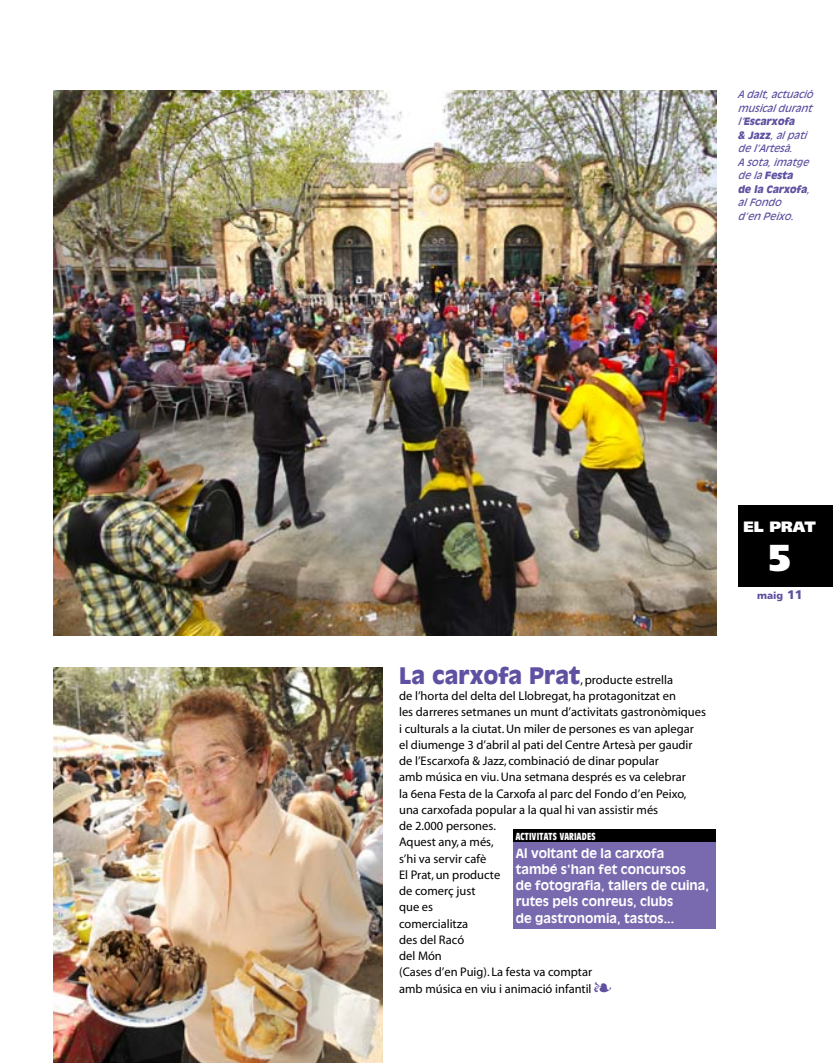
<style>
.page{position:relative;width:833px;height:1063px;background:#fff}
.page>*{position:absolute;margin:0;border:0;box-sizing:border-box;transform-origin:0 0}
.t1{font:900 37.5px "Frutiger";color:#fff}
.t2{font:900 15px "Frutiger";color:#fff}
.t3{font:12.5px/16.2px "Myriad";color:#000}
.t4{font:700 12.5px/16.2px "Antique Olive";color:#fff}
.t5{font:italic 10px/13.5px "Antique Olive";color:#6050a1}
.t6{font:700 condensed 10px "Antique Olive";letter-spacing:.025em;color:#fff}
.t7{font:900 10px "Frutiger";color:#6050a1}
.s1{font-weight:900}
.s2{font-family:"Antique Olive";font-weight:900;font-size:22.5px;color:#6050a1}
.s3{color:#6050a1}
.s4{font-size:12.5px}
</style>
<div class="page">
<div style="left:738px;top:505px;width:95px;height:81px;background:#000"></div>
<img style="left:53px;top:667px;width:330px;height:396px">
<img style="left:53px;top:90px;width:663px;height:545px">
<div style="left:513px;top:842px;width:203px;height:86px;background:#796ab0"></div>
<div style="left:513px;top:829px;width:203px;height:13px;background:#000"></div>
<p class="t5" style="left:738px;top:88px;width:78px">A dalt,actuació musical durant l ’<span class="s1">Escarxofa<br>&amp; Jazz</span>, al pati de l’Artesà.<br>A sota, imatge de la <span class="s1">Festa<br>de la Carxofa</span>, al Fondo<br>d ’en Peixo.</p>
<p class="t3" style="left:399px;top:672px;width:308px"><span class="s2">La carxofa Prat</span>, producte estrella<br>de l’horta del delta del Llobregat, ha protagonitzat en<br>les darreres setmanes un munt d’activitats gastronòmiques i culturals a la ciutat. Un miler de persones es van aplegar el diumenge 3 d’abril al pati del Centre Artesà per gaudir de l’Escarxofa &amp; Jazz, combinació de dinar popular<br>amb música en viu. Una setmana després es va celebrar<br>la 6ena Festa de la Carxofa al parc del Fondo d’en Peixo, una carxofada popular a la qual hi van assistir més<br>de 2.000 persones.<br>Aquest any, a més,<br>s’hi va servir cafè<br>El Prat, un producte<br>de comerç just<br>que es<br>comercialitza<br>des del Racó<br>del Món<br>(Cases d’en Puig). La festa va comptar<br>amb música en viu i animació infantil <span class="s3">❧</span></p>
<p class="t6" style="left:516px;top:831px;width:77px">ACTIVITATS VARIADES</p>
<p class="t4" style="left:516px;top:844px;width:195px">Al voltant de la carxofa també s’han fet concursos<br>de fotografia, tallers de cuina, rutes pels conreus, clubs<br>de gastronomia, tastos...</p>
<p class="t2" style="left:743px;top:518px;width:39px">EL PRAT</p>
<h1 class="t1" style="left:768px;top:535px;width:24px">5</h1>
<p class="t7" style="left:757px;top:589px;width:47px">maig <span class="s4">11</span></p>
</div>
